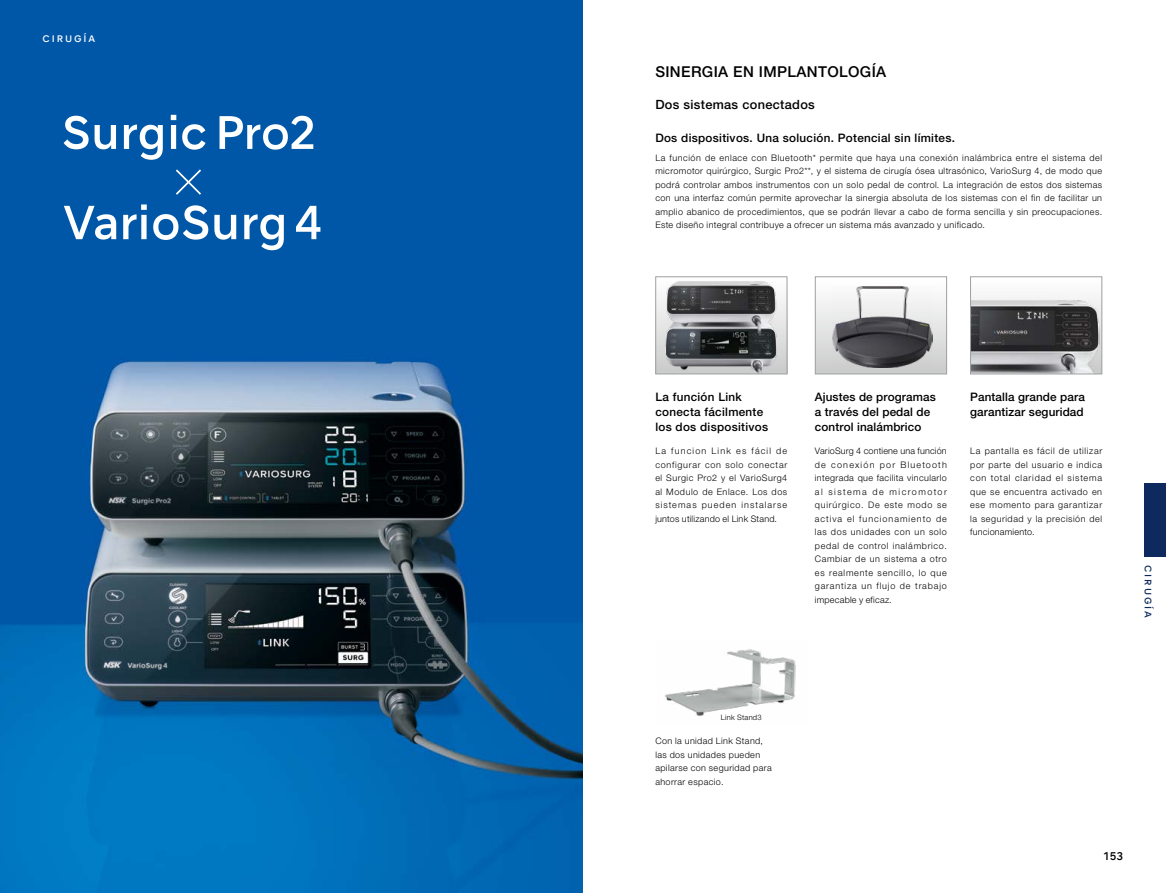
<style>
.page{position:relative;width:1166px;height:893px;background:#fff}
.page>*{position:absolute;margin:0;border:0;box-sizing:border-box;transform-origin:0 0}
.t1{font:500 15px "Helvetica Neue";letter-spacing:.025em;color:#000}
.t2{font:500 12.75px "Helvetica Neue";letter-spacing:.025em;color:#000}
.t3{font:500 11.7px/15px "Helvetica Neue";letter-spacing:.025em;color:#000}
.t4{font:500 10.65px "NSKTSRE";color:#000}
.t5{font:300 9px/13.5px "Helvetica Neue";letter-spacing:.045em;color:#000;text-align:justify}
.t6{font:500 9px "NSKTSRE";letter-spacing:.205em;color:#0d295d}
.t7{font:500 9px "NSKTSRE";letter-spacing:.205em;color:#fff}
.t8{font:300 7.5px "Helvetica Neue";letter-spacing:.035em;color:#000}
</style>
<div class="page">
<img style="left:0;top:0;width:583px;height:893px">
<img style="left:665px;top:649px;width:131px;height:68px">
<img style="left:657px;top:281px;width:128px;height:91px">
<div style="left:655px;top:276px;width:132px;height:98px;border:1px solid #9fa0a0"></div>
<div style="left:815px;top:277px;width:131px;height:97px;background:linear-gradient(to bottom,#fff,#cbcbcc)"></div>
<img style="left:832px;top:286px;width:100px;height:82px">
<div style="left:814px;top:276px;width:132px;height:98px;border:1px solid #9fa0a0"></div>
<img style="left:971px;top:288px;width:128px;height:84px">
<div style="left:969px;top:276px;width:132px;height:98px;border:1px solid #9fa0a0"></div>
<div style="left:1144px;top:484px;width:21px;height:73px;background:#0d295d"></div>
<svg style="left:64px;top:116px;width:52px;height:33px"></svg>
<svg style="left:124px;top:125px;width:39px;height:35px"></svg>
<svg style="left:171px;top:115px;width:5px;height:34px"></svg>
<svg style="left:182px;top:124px;width:23px;height:26px"></svg>
<svg style="left:219px;top:116px;width:94px;height:34px"></svg>
<svg style="left:176px;top:169px;width:25px;height:26px"></svg>
<svg style="left:64px;top:206px;width:52px;height:34px"></svg>
<svg style="left:123px;top:204px;width:24px;height:35px"></svg>
<svg style="left:153px;top:205px;width:55px;height:35px"></svg>
<svg style="left:214px;top:215px;width:22px;height:25px"></svg>
<svg style="left:244px;top:214px;width:40px;height:36px"></svg>
<svg style="left:296px;top:206px;width:24px;height:33px"></svg>
<p class="t7" style="left:43px;top:33px;width:54px">CIRUGÍA</p>
<h1 class="t1" style="left:655px;top:62px;width:232px">SINERGIA EN IMPLANTOLOGÍA</h1>
<h2 class="t2" style="left:655px;top:97px;width:161px">Dos sistemas conectados</h2>
<p class="t3" style="left:655px;top:130px;width:301px">Dos dispositivos. Una solución. Potencial sin límites.</p>
<p class="t5" style="left:655px;top:151px;width:448px">La función de enlace con Bluetooth* permite que haya una conexión inalámbrica entre el sistema del micromotor quirúrgico, Surgic Pro2**, y el sistema de cirugía ósea ultrasónico, VarioSurg 4, de modo que podrá controlar ambos instrumentos con un solo pedal de control. La integración de estos dos sistemas con una interfaz común permite aprovechar la sinergia absoluta de los sistemas con el fin de facilitar un amplio abanico de procedimientos, que se podrán llevar a cabo de forma sencilla y sin preocupaciones.<br>Este diseño integral contribuye a ofrecer un sistema más avanzado y unificado.</p>
<p class="t3" style="left:655px;top:389px;width:114px">La función Link conecta fácilmente los dos dispositivos</p>
<p class="t3" style="left:814px;top:389px;width:122px">Ajustes de programas a través del pedal de control inalámbrico</p>
<p class="t3" style="left:969px;top:389px;width:116px">Pantalla grande para garantizar seguridad</p>
<p class="t5" style="left:655px;top:444px;width:133px">La funcion Link es fácil de configurar con solo conectar el Surgic Pro2 y el VarioSurg4 al Modulo de Enlace. Los dos sistemas pueden instalarse juntos utilizando el Link Stand.</p>
<p class="t5" style="left:814px;top:444px;width:133px">VarioSurg 4 contiene una función de conexión por Bluetooth integrada que facilita vincularlo al sistema de micromotor quirúrgico. De este modo se activa el funcionamiento de las dos unidades con un solo pedal de control inalámbrico.<br>Cambiar de un sistema a otro es realmente sencillo, lo que garantiza un flujo de trabajo impecable y eficaz.</p>
<p class="t5" style="left:969px;top:444px;width:133px">La pantalla es fácil de utilizar por parte del usuario e indica con total claridad el sistema que se encuentra activado en ese momento para garantizar la seguridad y la precisión del funcionamiento.</p>
<p class="t6" style="left:1153px;top:565px;width:54px;rotate:90deg">CIRUGÍA</p>
<p class="t8" style="left:720px;top:713px;width:42px">Link Stand3</p>
<p class="t5" style="left:655px;top:734px;width:118px;text-align:left">Con la unidad Link Stand, las dos unidades pueden apilarse con seguridad para ahorrar espacio.</p>
<p class="t4" style="left:1102px;top:849px;width:22px">153</p>
</div>
